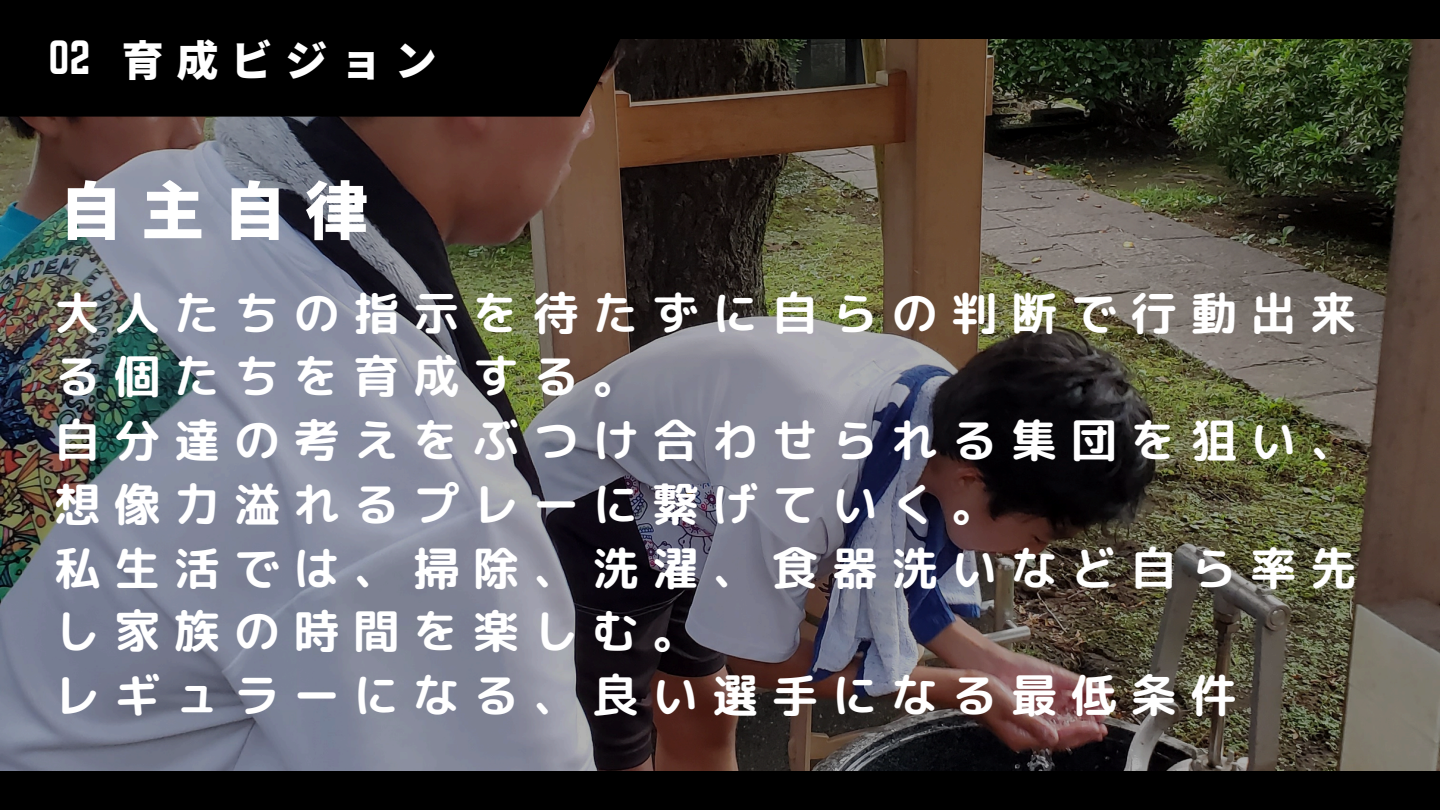
<style>
.page{position:relative;width:1440px;height:810px;background:#fff}
.page>*{position:absolute;margin:0;border:0;box-sizing:border-box;transform-origin:0 0}
.t1{font:900 63px "Noto Sans JP";color:#fff}
.t2{font:46px/63.8px "rounded mplus 1 p bold";letter-spacing:.3em;color:#fff}
.t3{font:900 42px "Noto Sans JP";letter-spacing:.3em;color:#fff}
.t4{font:42px "Norwester";color:#fff}
</style>
<div class="page">
<img style="left:0;top:38px;width:1440px;height:734px">
<div style="left:0;top:0;width:1440px;height:38px;background:#000"></div>
<div style="left:0;top:772px;width:1440px;height:38px;background:#000"></div>
<svg style="left:0;top:38px;width:640px;height:79px;background:#040302"></svg>
<h1 class="t4" style="left:48px;top:32px;width:43px">02</h1>
<p class="t3" style="left:122px;top:27px;width:316px">育成ビジョン</p>
<p class="t1" style="left:59px;top:161px;width:310px">自主自律</p>
<p class="t2" style="left:55px;top:280px;width:1303px">大人たちの指示を待たずに自らの判断で行動出来る個たちを育成する。</p>
<p class="t2" style="left:55px;top:408px;width:1303px">自分達の考えをぶつけ合わせられる集団を狙い、想像力溢れるプレーに繋げていく。</p>
<p class="t2" style="left:55px;top:535px;width:1303px">私生活では、掃除、洗濯、食器洗いなど自ら率先し家族の時間を楽しむ。</p>
<p class="t2" style="left:55px;top:663px;width:1184px">レギュラーになる、良い選手になる最低条件</p>
</div>
